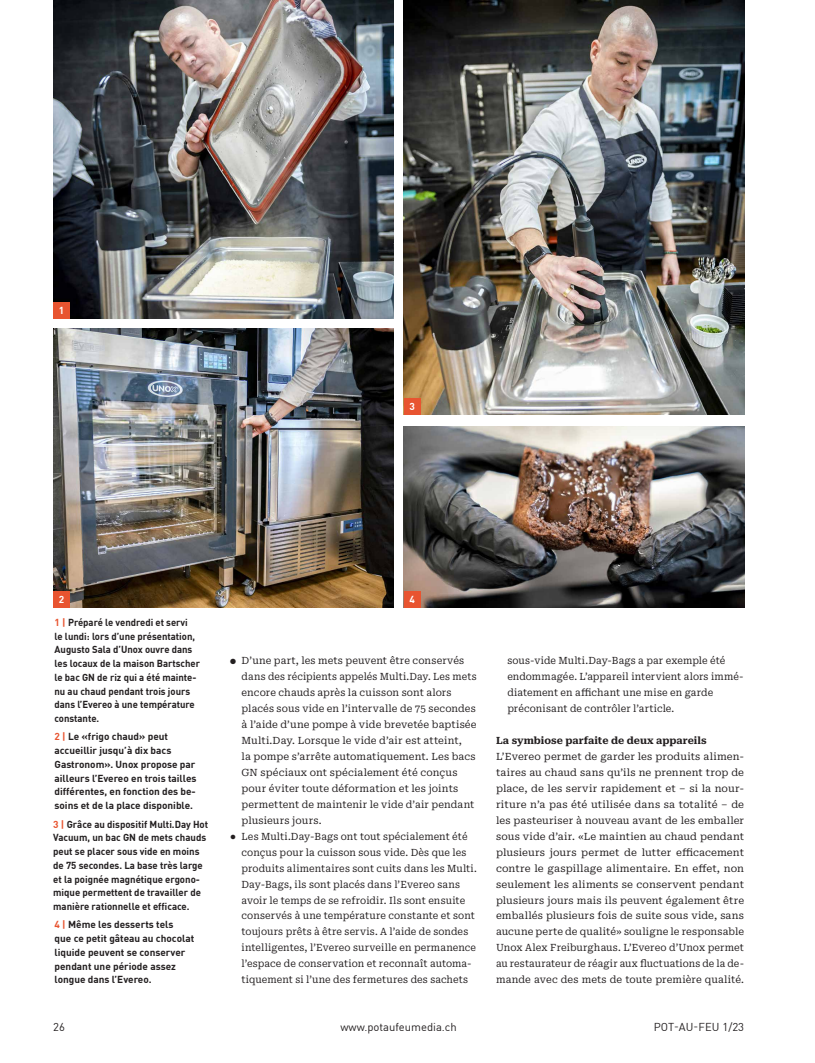
<style>
.page{position:relative;width:815px;height:1063px;background:#fff}
.page>*{position:absolute;margin:0;border:0;box-sizing:border-box;transform-origin:0 0}
.t1{font:11.25px "DINOT";color:#231f20}
.t2{font:10px/16px "Roboto Serif";letter-spacing:.01em;color:#231f20}
.t3{font:700 10px/13.8px "DINOT";color:#231f20}
.t4{font:700 10px/13.8px "DINOT";color:#231f20;scale:.95 1}
.t5{font:700 10px/13.8px "DINOT";color:#231f20;scale:.96 1}
.t6{font:10px/16px "Roboto Serif";letter-spacing:.01em;color:#231f20;scale:.96 1}
.t7{font:700 10px "Roboto Serif";color:#231f20}
.t8{font:700 10px "DINOT";color:#fff}
.s1{color:#e85430}
</style>
<div class="page">
<img style="left:53px;top:0;width:340px;height:319px">
<img style="left:53px;top:329px;width:340px;height:279px">
<img style="left:404px;top:0;width:340px;height:415px">
<img style="left:404px;top:426px;width:340px;height:182px">
<div style="left:53px;top:302px;width:17px;height:17px;background:#e85430"></div>
<div style="left:53px;top:591px;width:17px;height:17px;background:#e85430"></div>
<div style="left:404px;top:398px;width:16px;height:17px;background:#e85430"></div>
<div style="left:404px;top:591px;width:16px;height:17px;background:#e85430"></div>
<p class="t8" style="left:59px;top:303px;width:7px">1</p>
<p class="t8" style="left:409px;top:399px;width:7px">3</p>
<p class="t8" style="left:59px;top:592px;width:7px">2</p>
<p class="t4" style="left:55px;top:615px;width:155px"><span class="s1">1 |</span> Préparé le vendredi et servi<br>le lundi: lors d’une présentation,<br>Augusto Sala d’Unox ouvre dans les locaux de la maison Bartscher le bac GN de riz qui a été mainte&shy;nu au chaud pendant trois jours dans l’Evereo à une température constante.</p>
<p class="t3" style="left:55px;top:729px;width:143px"><span class="s1">2 |</span> Le «frigo chaud» peut accueillir jusqu’à dix bacs<br>Gastronom». Unox propose par ailleurs l’Evereo en trois tailles différentes, en fonction des be&shy;soins et de la place disponible.</p>
<p class="t5" style="left:53px;top:816px;width:163px"><span class="s1">3 |</span> Grâce au dispositif Multi.Day Hot Vacuum, un bac GN de mets chauds peut se placer sous vide en moins de 75 secondes. La base très large et la poignée magnétique ergono&shy;mique permettent de travailler de manière rationnelle et efficace.</p>
<p class="t3" style="left:55px;top:917px;width:141px"><span class="s1">4 |</span> Même les desserts tels<br>que ce petit gâteau au chocolat liquide peuvent se conserver pendant une période assez longue dans l’Evereo.</p>
<p class="t8" style="left:409px;top:592px;width:7px">4</p>
<p class="t2" style="left:242px;top:652px;width:237px;text-indent:-11px">● D’une part, les mets peuvent être conservés dans des récipients appelés Multi.Day. Les mets encore chauds après la cuisson sont alors placés sous vide en l’intervalle de 75 secondes à l’aide d’une pompe à vide brevetée baptisée Multi.Day. Lorsque le vide d’air est atteint,<br>la pompe s’arrête automatiquement. Les bacs GN spéciaux ont spécialement été conçus pour éviter toute déformation et les joints permettent de maintenir le vide d’air pendant plusieurs jours.</p>
<p class="t2" style="left:242px;top:828px;width:237px;text-indent:-11px">● Les Multi.Day-Bags ont tout spécialement été conçus pour la cuisson sous vide. Dès que les produits alimentaires sont cuits dans les Multi.<br>Day-Bags, ils sont placés dans l’Evereo sans avoir le temps de se refroidir. Ils sont ensuite conservés à une température constante et sont toujours prêts à être servis. A l’aide de sondes intelligentes, l’Evereo surveille en permanence l’espace de conservation et reconnaît automa&shy;tiquement si l’une des fermetures des sachets</p>
<p class="t6" style="left:507px;top:652px;width:248px">sous-vide Multi.Day-Bags a par exemple été endommagée. L’appareil intervient alors immé&shy;diatement en affichant une mise en garde préconisant de contrôler l’article.</p>
<p class="t7" style="left:496px;top:733px;width:212px">La symbiose parfaite de deux appareils</p>
<p class="t2" style="left:496px;top:748px;width:250px;text-align:justify">L’Evereo permet de garder les produits alimen&shy;taires au chaud sans qu’ils ne prennent trop de place, de les servir rapidement et – si la nour&shy;riture n’a pas été utilisée dans sa totalité – de les pasteuriser à nouveau avant de les emballer sous vide d’air. «Le maintien au chaud pendant plusieurs jours permet de lutter efficacement contre le gaspillage alimentaire. En effet, non seulement les aliments se conservent pendant plusieurs jours mais ils peuvent également être emballés plusieurs fois de suite sous vide, sans aucune perte de qualité» souligne le responsable Unox Alex Freiburghaus. L’Evereo d’Unox permet au restaurateur de réagir aux fluctuations de la de&shy;mande avec des mets de toute première qualité.</p>
<p class="t1" style="left:53px;top:1018px;width:13px">26</p>
<p class="t1" style="left:340px;top:1018px;width:118px">www.potaufeumedia.ch</p>
<p class="t1" style="left:654px;top:1018px;width:92px">POT-AU-FEU 1/23</p>
</div>
